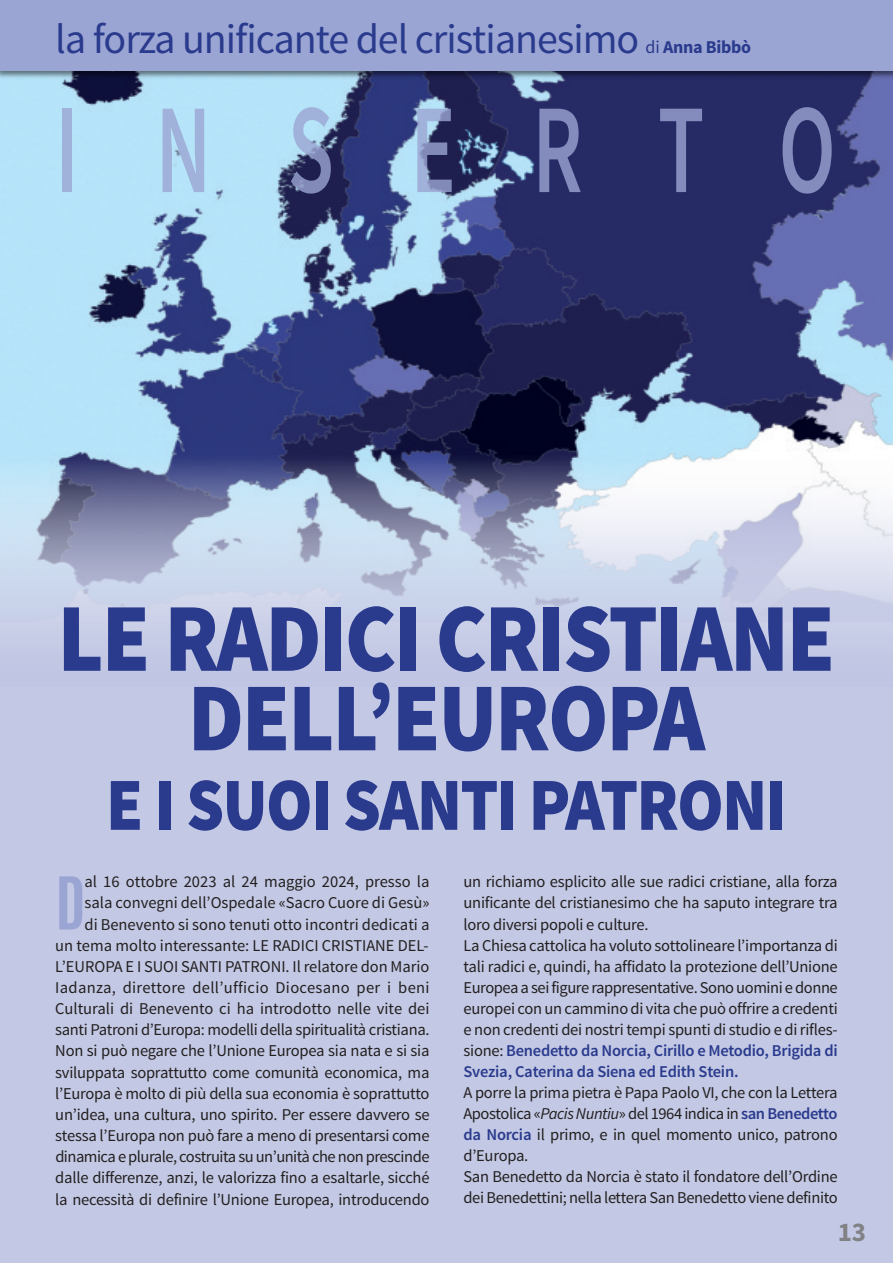
<style>
.page{position:relative;width:893px;height:1263px;background:#fff}
.page>*{position:absolute;margin:0;border:0;box-sizing:border-box;transform-origin:0 0}
.t1{font:600 127.5px "Source Sans Pro";letter-spacing:.9em;color:rgb(155 165 211/.8);scale:.67 1}
.t2{font:900 97.5px/79.5px "Source Sans Pro";letter-spacing:-.025em;color:#2a3a8d;text-align:center;scale:.9 1}
.t3{font:900 75px "Source Sans Pro";letter-spacing:-.025em;color:#2a3a8d;scale:.9 1}
.t4{font:700 61.8px "Antonio";color:#9ba5d3}
.t5{font:42px "Source Sans Pro";letter-spacing:-.025em;color:#2a3a8d}
.t6{font:700 27px "Source Sans Pro";color:#808285}
.t7{font:700 18px "Source Sans Pro";letter-spacing:-.015em;color:#2a3a8d}
.t8{font:16.5px/21.1px "Source Sans Pro";letter-spacing:-.015em;color:#231f20}
.s1{font-weight:400}
.s2{font-weight:600;color:#2a3a8d}
.s3{font-style:italic}
</style>
<div class="page">
<div style="left:0;top:675px;width:893px;height:588px;background:#c3c9e4"></div>
<img style="left:0;top:82px;width:893px;height:373px">
<svg style="left:0;top:455px;width:818px;height:6px;background:#798bad"></svg>
<svg style="left:0;top:461px;width:893px;height:214px;background:#bec7df"></svg>
<img style="left:0;top:71px;width:893px;height:11px">
<div style="left:0;top:0;width:893px;height:71px;background:#9ba5d3"></div>
<h3 class="t5" style="left:55px;top:13px;width:585px">la forza unificante del cristianesimo</h3>
<p class="t7" style="left:646px;top:35px;width:107px"><span class="s1">di</span> Anna Bibbò</p>
<h1 class="t1" style="left:55px;top:69px;width:1166px">INSERTO</h1>
<h2 class="t2" style="left:58px;top:603px;width:865px">LE RADICI CRISTIANE<br>DELL’EUROPA</h2>
<h3 class="t3" style="left:106px;top:756px;width:758px">E I SUOI SANTI PATRONI</h3>
<p class="t8" style="left:55px;top:871px;width:376px;text-align:right">al 16 ottobre 2023 al 24 maggio 2024, presso la sala convegni dell’ospedale «Sacro Cuore di Gesù»<br>di Benevento si sono tenuti otto incontri dedicati a<br>un tema molto interessante: lE raDiCi CriSTiaNE DEl&shy;l’EUropa E i SUoi SaNTi paTroNi. il relatore don mario iadanza, direttore dell’ufficio Diocesano per i beni Culturali di Benevento ci ha introdotto nelle vite dei santi patroni d’Europa: modelli della spiritualità cristiana.<br>Non si può negare che l’Unione Europea sia nata e si sia sviluppata soprattutto come comunità economica, ma l’Europa è molto di più della sua economia è soprattutto un’idea, una cultura, uno spirito. per essere davvero se stessa l’Europa non può fare a meno di presentarsi come dinamica e plurale, costruita su un’unità che non prescinde dalle differenze, anzi, le valorizza fino a esaltarle, sicché la necessità di definire l’Unione Europea, introducendo</p>
<p class="t8" style="left:463px;top:871px;width:376px">un richiamo esplicito alle sue radici cristiane, alla forza unificante del cristianesimo che ha saputo integrare tra loro diversi popoli e culture.<br>la Chiesa cattolica ha voluto sottolineare l’importanza di tali radici e, quindi, ha affidato la protezione dell’Unione Europea a sei figure rappresentative. Sono uomini e donne europei con un cammino di vita che può offrire a credenti e non credenti dei nostri tempi spunti di studio e di rifles&shy;sione: <span class="s2">Benedetto da Norcia, Cirillo e Metodio, Brigida di Svezia, Caterina da Siena ed Edith Stein.</span></p>
<h3 class="t4" style="left:55px;top:872px;width:32px">D</h3>
<p class="t8" style="left:463px;top:1082px;width:376px">a porre la prima pietra è papa paolo Vi, che con la lettera apostolica «<span class="s3">PacisNuntiu</span>» del 1964 indica in <span class="s2">san Benedetto da Norcia</span> il primo, e in quel momento unico, patrono d’Europa.<br>San Benedetto da Norcia è stato il fondatore dell’ordine dei Benedettini; nella lettera San Benedetto viene definito</p>
<h3 class="t6" style="left:838px;top:1214px;width:30px">13</h3>
</div>
